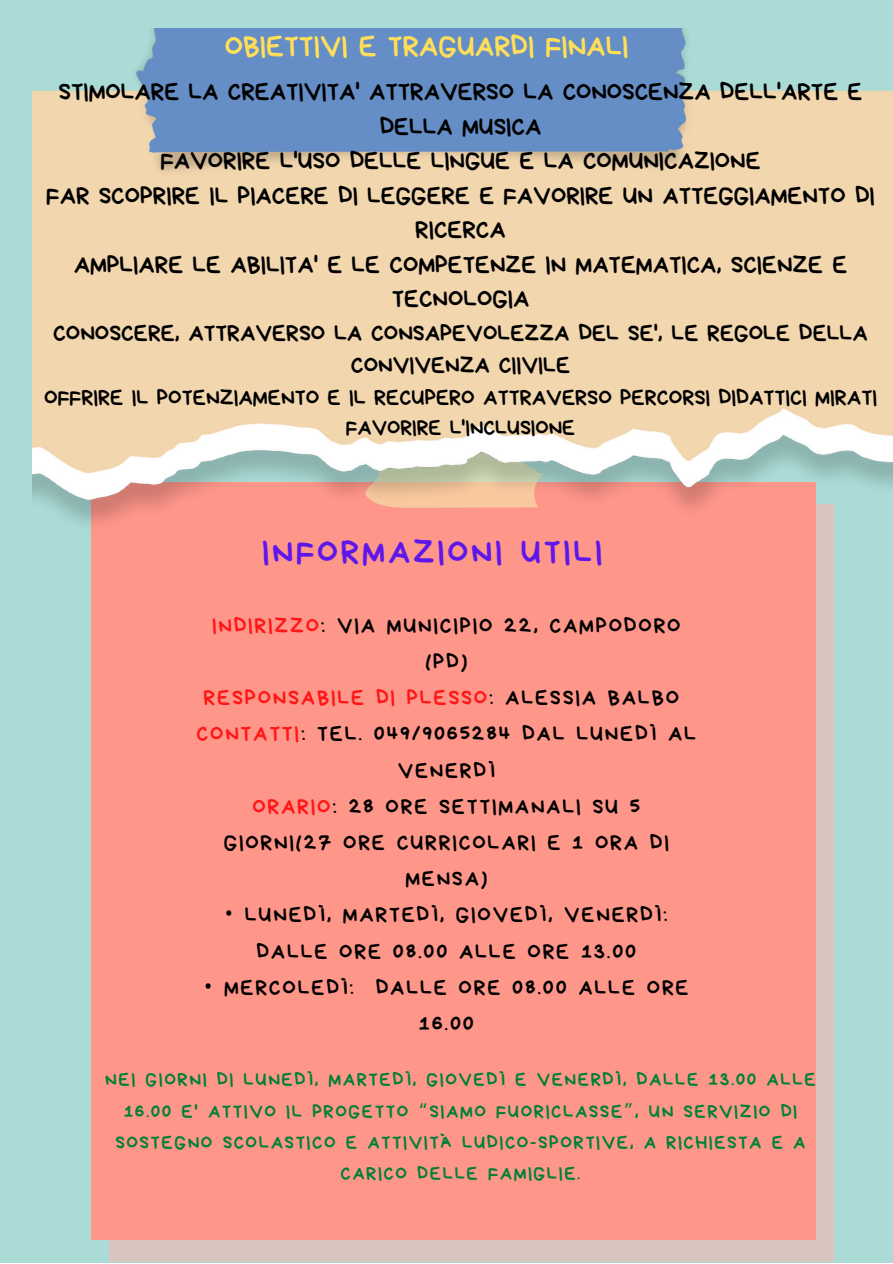
<style>
.page{position:relative;width:893px;height:1264px;background:#fff}
.page>*{position:absolute;margin:0;border:0;box-sizing:border-box;transform-origin:0 0}
.t1{font:34.2px "Bryndan Write";letter-spacing:.085em;color:#5e17eb}
.t2{font:30px "Bryndan Write";color:#ffde59}
.t3{font:25.05px/34.5px "Bryndan Write";color:#000;text-align:center}
.t4{font:23.55px/32.4px "Bryndan Write";color:#000;text-align:center}
.t5{font:22.2px "Bryndan Write";color:#000}
.t6{font:21.9px/36.2px "Bryndan Write";letter-spacing:.085em;color:#000;text-align:center}
.t7{font:21.75px "Bryndan Write";color:#000}
.t8{font:18.9px/31.5px "Bryndan Write";letter-spacing:.085em;color:#008037;text-align:center}
.s1{color:#ff1616}
.s2{font-family:"Noto Sans"}
.s3{font-family:"Noto Sans Gurmukhi"}
</style>
<div class="page">
<div style="left:0;top:0;width:892px;height:1262px;background:#aadbd6"></div>
<div style="left:109px;top:504px;width:724px;height:758px;background:#d8c5c0"></div>
<div style="left:91px;top:482px;width:724px;height:757px;background:#ff968a"></div>
<img style="left:32px;top:28px;width:860px;height:504px">
<h2 class="t2" style="left:225px;top:31px;width:405px">OBIETTIVI E TRAGUARDI FINALI</h2>
<p class="t3" style="left:46px;top:74px;width:829px">STIMOLARE LA CREATIVITA' ATTRAVERSO LA CONOSCENZA DELL'ARTE E DELLA MUSICA<br>FAVORIRE L'USO DELLE LINGUE E LA COMUNICAZIONE<br>FAR SCOPRIRE IL PIACERE DI LEGGERE E FAVORIRE UN ATTEGGIAMENTO DI RICERCA<br>AMPLIARE LE ABILITA' E LE COMPETENZE IN MATEMATICA, SCIENZE E TECNOLOGIA</p>
<p class="t4" style="left:53px;top:317px;width:816px">CONOSCERE, ATTRAVERSO LA CONSAPEVOLEZZA DEL SE', LE REGOLE DELLA<br>CONVIVENZA CIIVILE</p>
<p class="t5" style="left:44px;top:386px;width:834px">OFFRIRE IL POTENZIAMENTO E IL RECUPERO ATTRAVERSO PERCORSI DIDATTICI MIRATI</p>
<p class="t7" style="left:346px;top:417px;width:231px">FAVORIRE L'INCLUSIONE</p>
<h1 class="t1" style="left:262px;top:534px;width:341px">INFORMAZIONI UTILI</h1>
<p class="t6" style="left:196px;top:607px;width:501px"><span class="s1">INDIRIZZO</span>: VIA MUNICIPIO 22, CAMPODORO (PD)<br><span class="s1">RESPONSABILE DI PLESSO</span>: ALESSIA BALBO<br><span class="s1">CONTATTI</span>: TEL. 049/9065284 DAL LUNEDÌ AL<br>VENERDÌ<br><span class="s1">ORARIO</span>: 28 ORE SETTIMANALI SU 5<br>GIORNI(27 ORE CURRICOLARI E 1 ORA DI<br>MENSA)</p>
<p class="t6" style="left:225px;top:896px;width:444px"><span class="s2">•</span> LUNEDÌ, MARTEDÌ, GIOVEDÌ, VENERDÌ:<br>DALLE ORE 08.00 ALLE ORE 13.00</p>
<p class="t6" style="left:204px;top:969px;width:486px"><span class="s2">•</span> MERCOLEDÌ: DALLE ORE 08.00 ALLE ORE<br>16.00</p>
<p class="t8" style="left:105px;top:1063px;width:711px">NEI GIORNI DI LUNEDÌ, MARTEDÌ, GIOVEDÌ E VENERDÌ, DALLE 13.00 ALLE 16.00 E' ATTIVO IL PROGETTO <span class="s3">“</span>SIAMO FUORICLASSE<span class="s3">”</span>, UN SERVIZIO DI SOSTEGNO SCOLASTICO E ATTIVITÀ LUDICO-SPORTIVE, A RICHIESTA E A CARICO DELLE FAMIGLIE.</p>
</div>
